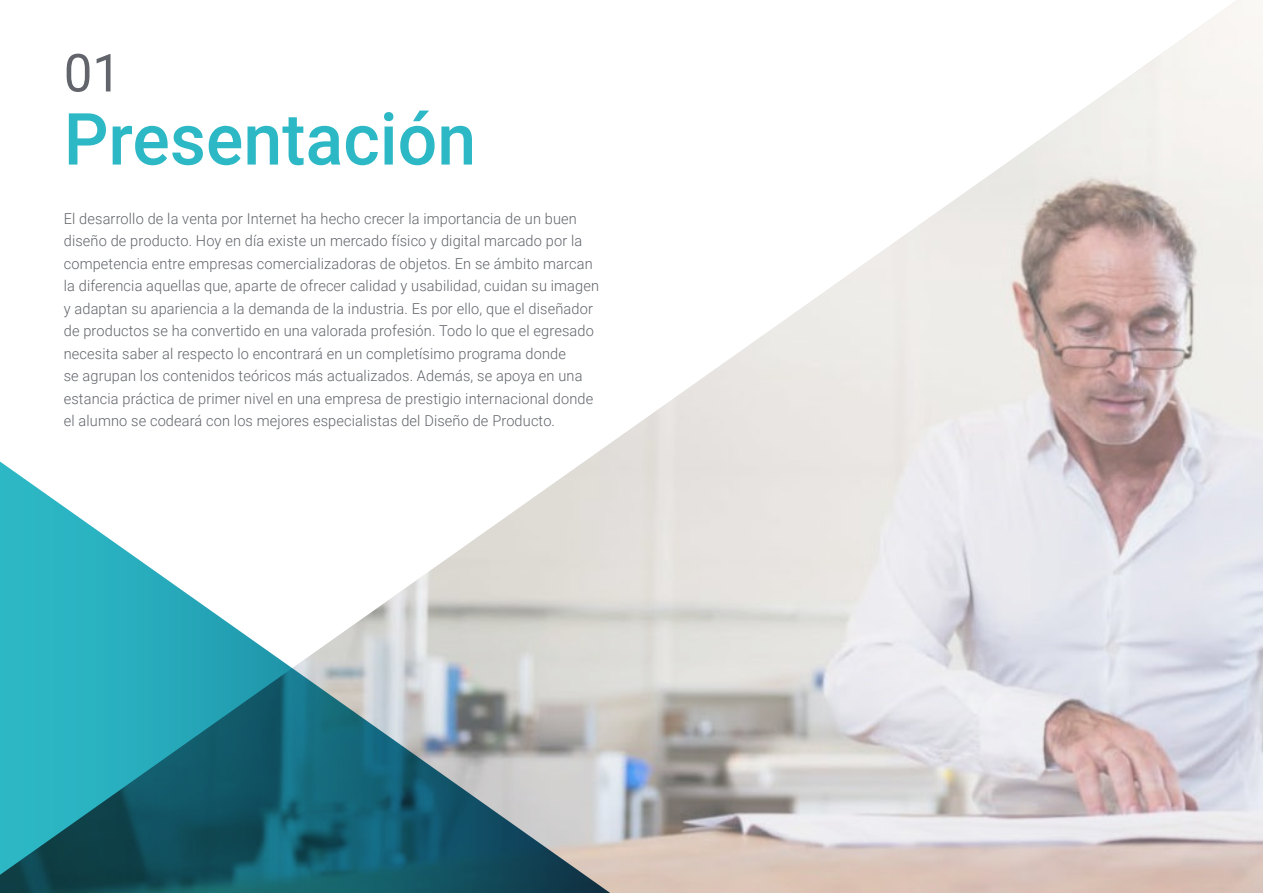
<style>
.page{position:relative;width:1263px;height:893px;background:#fff}
.page>*{position:absolute;margin:0;border:0;box-sizing:border-box;transform-origin:0 0}
.t1{font:500 72px "Roboto";color:#2db8c5}
.t2{font:52.5px "Roboto";color:#61646a}
.t3{font:300 15px/22.5px "Roboto";letter-spacing:.01em;color:#61646a}
</style>
<div class="page">
<img style="left:607px;top:0;width:656px;height:893px">
<svg style="left:0;top:446px;width:640px;height:447px"></svg>
<h2 class="t2" style="left:64px;top:36px;width:59px">01</h2>
<h1 class="t1" style="left:64px;top:89px;width:414px">Presentación</h1>
<p class="t3" style="left:64px;top:207px;width:537px">El desarrollo de la venta por Internet ha hecho crecer la importancia de un buen diseño de producto. Hoy en día existe un mercado físico y digital marcado por la competencia entre empresas comercializadoras de objetos. En se ámbito marcan la diferencia aquellas que, aparte de ofrecer calidad y usabilidad, cuidan su imagen y adaptan su apariencia a la demanda de la industria. Es por ello, que el diseñador de productos se ha convertido en una valorada profesión. Todo lo que el egresado necesita saber al respecto lo encontrará en un completísimo programa donde<br>se agrupan los contenidos teóricos más actualizados. Además, se apoya en una estancia práctica de primer nivel en una empresa de prestigio internacional donde el alumno se codeará con los mejores especialistas del Diseño de Producto.</p>
</div>
